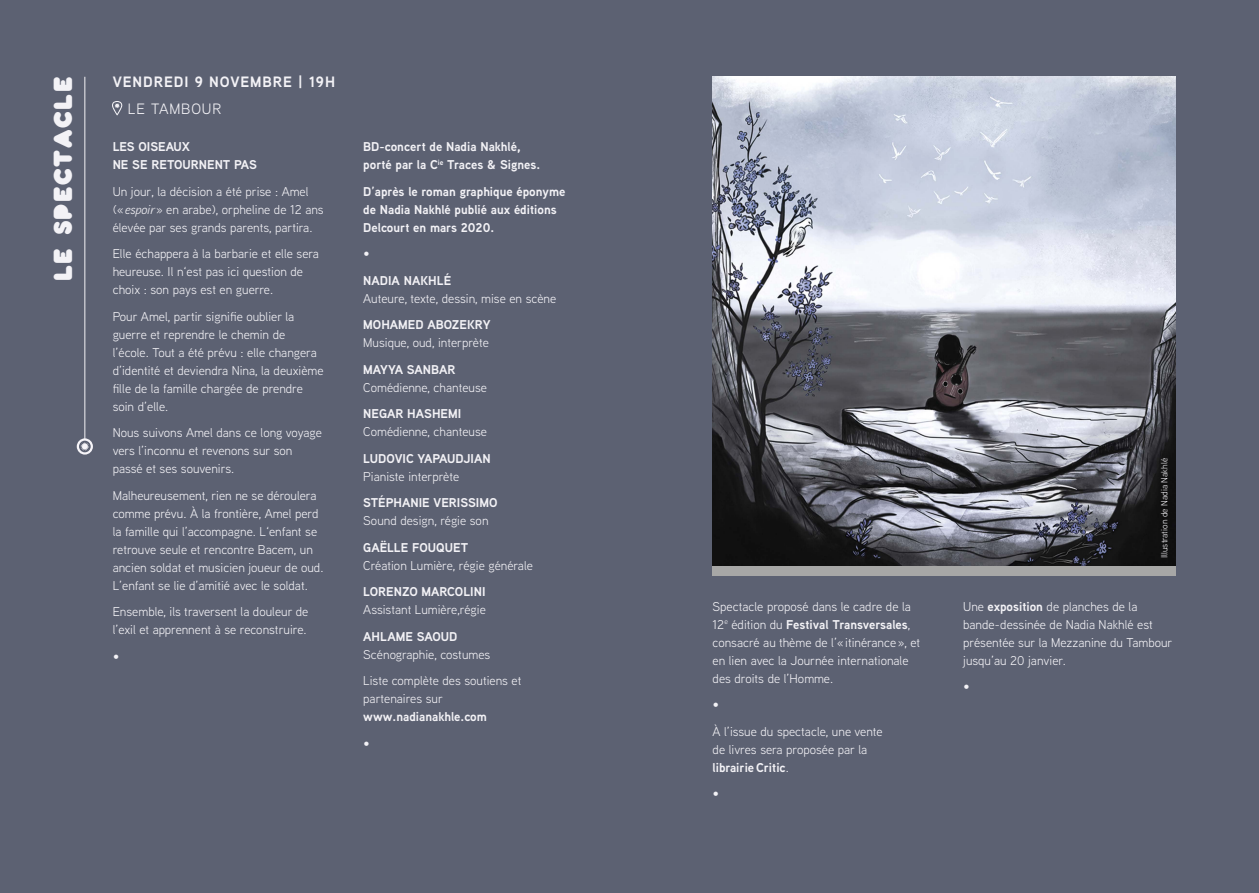
<style>
.page{position:relative;width:1259px;height:893px;background:#5c6172}
.page>*{position:absolute;margin:0;border:0;box-sizing:border-box;transform-origin:0 0}
.t1{font:25.5px "Pochoir Pleine";letter-spacing:.06em;color:#f3f2f6}
.t2{font:700 15px "Aaux Next";letter-spacing:.06em;color:#f3f2f6}
.t3{font:15px "Aaux Next";letter-spacing:.06em;color:#f3f2f6}
.t4{font:12.75px/18px "Aaux Next";color:#f3f2f6}
.t5{font:700 12.75px/18px "Aaux Next";color:#f3f2f6}
.t6{font:9px "Aaux Next";color:#f3f2f6}
.s1{font-style:italic}
.s2{font-weight:700}
</style>
<div class="page">
<hr style="left:84px;top:77px;width:1px;height:363px;background:#f3f2f6">
<img style="left:77px;top:438px;width:16px;height:17px">
<svg style="left:112px;top:101px;width:10px;height:14px"></svg>
<img style="left:712px;top:77px;width:464px;height:490px">
<div style="left:712px;top:567px;width:464px;height:9px;background:#a7a7a6"></div>
<p class="t1" style="left:47px;top:281px;width:206px;rotate:-90deg">le spectacle</p>
<p class="t2" style="left:113px;top:71px;width:224px">VENDREDI 9 NOVEMBRE | 19H</p>
<p class="t3" style="left:128px;top:98px;width:95px">LE TAMBOUR</p>
<p class="t5" style="left:113px;top:137px;width:146px">LES OISEAUX<br>NE SE RETOURNENT PAS</p>
<p class="t4" style="left:113px;top:182px;width:213px">Un jour, la décision a été prise : Amel<br>(« <span class="s1">espoir</span> » en arabe), orpheline de 12 ans élevée par ses grands parents, partira.</p>
<p class="t4" style="left:113px;top:244px;width:208px">Elle échappera à la barbarie et elle sera heureuse. Il n‘est pas ici question de choix : son pays est en guerre.</p>
<p class="t4" style="left:113px;top:307px;width:212px">Pour Amel, partir signifie oublier la guerre et reprendre le chemin de l’école. Tout a été prévu : elle changera d’identité et deviendra Nina, la deuxième fille de la famille chargée de prendre soin d’elle.</p>
<p class="t4" style="left:113px;top:423px;width:211px">Nous suivons Amel dans ce long voyage vers l’inconnu et revenons sur son passé et ses souvenirs.</p>
<p class="t4" style="left:113px;top:486px;width:212px">Malheureusement, rien ne se déroulera comme prévu. À la frontière, Amel perd la famille qui l’accompagne. L‘enfant se retrouve seule et rencontre Bacem, un ancien soldat et musicien joueur de oud.<br>L’enfant se lie d’amitié avec le soldat.</p>
<p class="t4" style="left:113px;top:602px;width:197px">Ensemble, ils traversent la douleur de l’exil et apprennent à se reconstruire.</p>
<p class="t5" style="left:113px;top:647px;width:8px">•</p>
<p class="t5" style="left:363px;top:137px;width:178px">BD-concert de Nadia Nakhlé, porté par la C<sup>ie</sup> Traces &amp; Signes.</p>
<p class="t5" style="left:363px;top:182px;width:204px">D’après le roman graphique éponyme de Nadia Nakhlé publié aux éditions<br>Delcourt en mars 2020.</p>
<p class="t5" style="left:363px;top:244px;width:8px">•</p>
<p class="t4" style="left:363px;top:271px;width:194px"><span class="s2">NADIA NAKHLÉ<br></span>Auteure, texte, dessin, mise en scène</p>
<p class="t4" style="left:363px;top:315px;width:129px"><span class="s2">MOHAMED ABOZEKRY<br></span>Musique, oud, interprète</p>
<p class="t4" style="left:363px;top:360px;width:125px"><span class="s2">MAYYA SANBAR<br></span>Comédienne, chanteuse</p>
<p class="t4" style="left:363px;top:404px;width:125px"><span class="s2">NEGAR HASHEMI<br></span>Comédienne, chanteuse</p>
<p class="t4" style="left:363px;top:449px;width:129px"><span class="s2">LUDOVIC YAPAUDJIAN<br></span>Pianiste interprète</p>
<p class="t4" style="left:363px;top:493px;width:136px"><span class="s2">STÉPHANIE VERISSIMO<br></span>Sound design, régie son</p>
<p class="t4" style="left:363px;top:538px;width:171px"><span class="s2">GAËLLE FOUQUET<br></span>Création Lumière, régie générale</p>
<p class="t4" style="left:363px;top:582px;width:124px"><span class="s2">LORENZO MARCOLINI<br></span>Assistant Lumière,régie</p>
<p class="t4" style="left:363px;top:627px;width:129px"><span class="s2">AHLAME SAOUD<br></span>Scénographie, costumes</p>
<p class="t4" style="left:363px;top:671px;width:160px">Liste complète des soutiens et partenaires sur <span class="s2">www.nadianakhle.com</span></p>
<p class="t5" style="left:363px;top:734px;width:8px">•</p>
<p class="t4" style="left:712px;top:597px;width:209px">Spectacle proposé dans le cadre de la 12<sup>e</sup> édition du <span class="s2">Festival Transversales</span>, consacré au thème de l’« itinérance », et en lien avec la Journée internationale des droits de l’Homme.</p>
<p class="t5" style="left:712px;top:695px;width:8px">•</p>
<p class="t4" style="left:712px;top:722px;width:172px">À l’issue du spectacle, une vente de livres sera proposée par la <span class="s2">librairie Critic</span>.</p>
<p class="t5" style="left:712px;top:784px;width:8px">•</p>
<p class="t6" style="left:1158px;top:558px;width:102px;rotate:-90deg">Illustration de Nadia Nakhlé</p>
<p class="t4" style="left:963px;top:597px;width:211px">Une <span class="s2">exposition</span> de planches de la bande-dessinée de Nadia Nakhlé est présentée sur la Mezzanine du Tambour jusqu’au 20 janvier.</p>
<p class="t5" style="left:963px;top:677px;width:8px">•</p>
</div>
